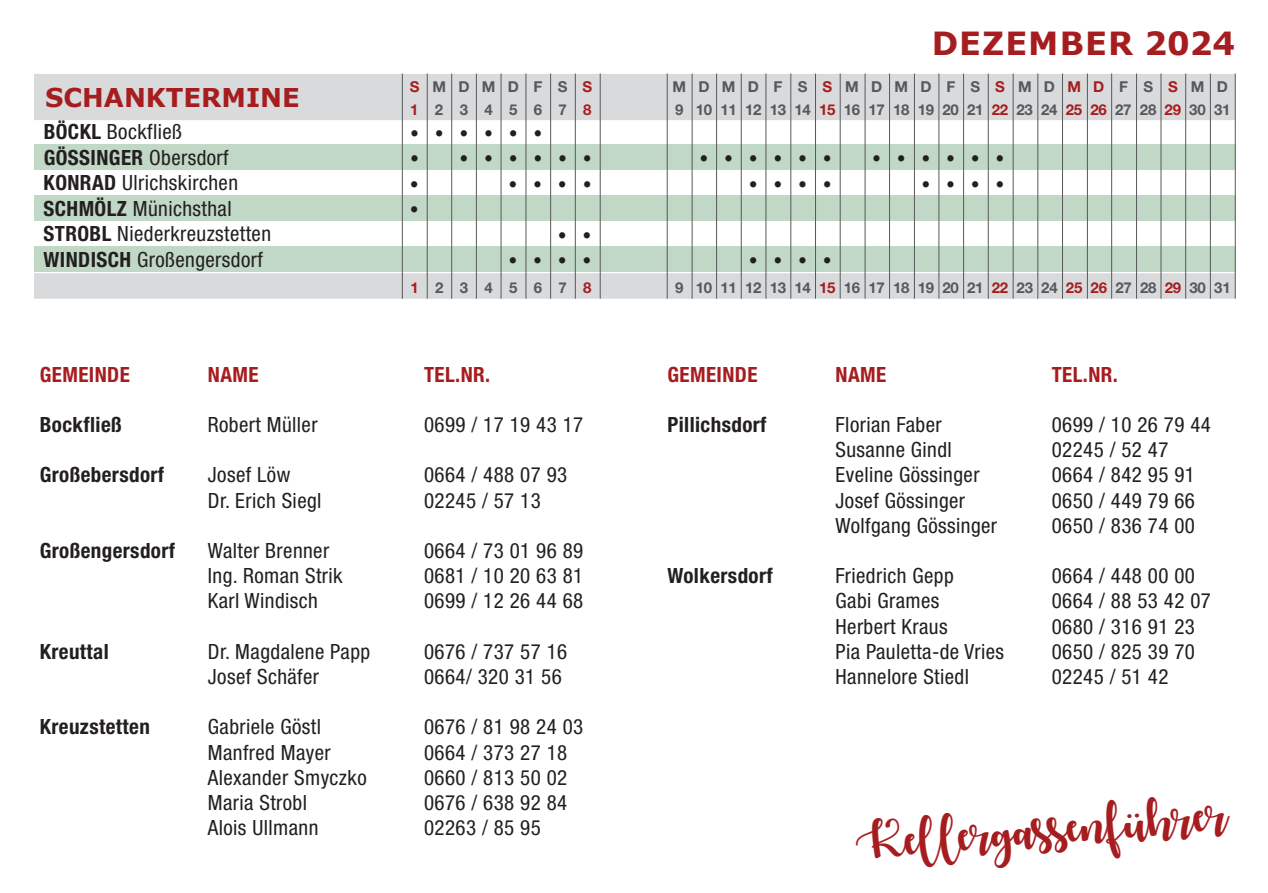
<style>
.page{position:relative;width:1268px;height:893px;background:#fff}
.page>*{position:absolute;margin:0;border:0;box-sizing:border-box;transform-origin:0 0}
.t1{font:41.7px "Autumnin November";color:#a61d20}
.t2{font:700 31.8px "Verdana";letter-spacing:.035em;color:#a61d20}
.t3{font:700 25.8px "Verdana";color:#a61d20}
.t4{font:condensed 21px "Helvetica Neue LT Std";letter-spacing:.02em;color:#231f20}
.t5{font:700 condensed 21px "Helvetica Neue LT Std";letter-spacing:.02em;color:#231f20}
.t6{font:21px "Wingdings";color:#231f20}
.t7{font:700 condensed 21px "Helvetica Neue LT Std";letter-spacing:.02em;color:#a61d20}
.t8{font:700 15px "Helvetica Neue LT Std";letter-spacing:-.02em;color:#57585a}
.t9{font:700 15px "Helvetica Neue LT Std";letter-spacing:.82em;color:#57585a}
.t10{font:700 15px "Helvetica Neue LT Std";letter-spacing:1.09em;color:#57585a}
.s1{color:#a61d20}
.s2{font-weight:700}
.s3{font-weight:400}
</style>
<div class="page">
<svg style="left:34px;top:74px;width:1200px;height:225px"></svg>
<hr style="left:402px;top:74px;width:1px;height:225px;background:#57585a">
<hr style="left:666px;top:74px;width:1px;height:225px;background:#57585a">
<hr style="left:888px;top:74px;width:1px;height:225px;background:#57585a">
<hr style="left:1110px;top:74px;width:1px;height:225px;background:#57585a">
<hr style="left:426px;top:74px;width:1px;height:225px;background:#57585a">
<hr style="left:691px;top:74px;width:1px;height:225px;background:#57585a">
<hr style="left:913px;top:74px;width:1px;height:225px;background:#57585a">
<hr style="left:1135px;top:74px;width:1px;height:225px;background:#57585a">
<hr style="left:451px;top:74px;width:1px;height:225px;background:#57585a">
<hr style="left:716px;top:74px;width:1px;height:225px;background:#57585a">
<hr style="left:938px;top:74px;width:1px;height:225px;background:#57585a">
<hr style="left:1160px;top:74px;width:1px;height:225px;background:#57585a">
<hr style="left:525px;top:74px;width:1px;height:225px;background:#57585a">
<hr style="left:790px;top:74px;width:1px;height:225px;background:#57585a">
<hr style="left:1012px;top:74px;width:1px;height:225px;background:#57585a">
<hr style="left:1234px;top:74px;width:1px;height:225px;background:#57585a">
<hr style="left:476px;top:74px;width:1px;height:225px;background:#57585a">
<hr style="left:740px;top:74px;width:1px;height:225px;background:#57585a">
<hr style="left:962px;top:74px;width:1px;height:225px;background:#57585a">
<hr style="left:1184px;top:74px;width:1px;height:225px;background:#57585a">
<hr style="left:550px;top:74px;width:1px;height:225px;background:#57585a">
<hr style="left:814px;top:74px;width:1px;height:225px;background:#57585a">
<hr style="left:1037px;top:74px;width:1px;height:225px;background:#57585a">
<hr style="left:500px;top:74px;width:1px;height:225px;background:#57585a">
<hr style="left:765px;top:74px;width:1px;height:225px;background:#57585a">
<hr style="left:987px;top:74px;width:1px;height:225px;background:#57585a">
<hr style="left:1209px;top:74px;width:1px;height:225px;background:#57585a">
<hr style="left:574px;top:74px;width:1px;height:225px;background:#57585a">
<hr style="left:839px;top:74px;width:1px;height:225px;background:#57585a">
<hr style="left:1061px;top:74px;width:1px;height:225px;background:#57585a">
<hr style="left:599px;top:74px;width:1px;height:225px;background:#57585a">
<hr style="left:864px;top:74px;width:1px;height:225px;background:#57585a">
<hr style="left:1086px;top:74px;width:1px;height:225px;background:#57585a">
<svg style="left:559px;top:232px;width:31px;height:6px"></svg>
<p class="t3" style="left:45px;top:79px;width:256px">SCHANKTERMINE</p>
<h2 class="t2" style="left:931px;top:20px;width:305px">DEZEMBER 2024</h2>
<p class="t8" style="left:409px;top:77px;width:184px"><span class="s1">S</span>MDMD F S <span class="s1">S</span></p>
<p class="t9" style="left:672px;top:77px;width:557px">MDMD F S <span class="s1">S</span>MDMD F S <span class="s1">S</span>MD<span class="s1">MD</span> F S <span class="s1">S</span>MD</p>
<p class="t10" style="left:410px;top:100px;width:182px"><span class="s1">1</span>234567<span class="s1">8</span></p>
<p class="t8" style="left:675px;top:100px;width:557px">9 10 11 12 13 14 <span class="s1">15</span> 16 17 18 19 20 21 <span class="s1">22</span> 23 24 <span class="s1">25 26</span> 27 28 <span class="s1">29</span> 30 31</p>
<p class="t4" style="left:44px;top:120px;width:140px"><span class="s2">BÖCKL</span> Bockfließ</p>
<p class="t6" style="left:409px;top:122px;width:134px">••••••</p>
<p class="t5" style="left:44px;top:145px;width:186px">GÖSSINGER <span class="s3">Obersdorf</span></p>
<p class="t6" style="left:409px;top:147px;width:184px">• ••••••</p>
<p class="t6" style="left:699px;top:147px;width:134px">••••••</p>
<p class="t6" style="left:871px;top:147px;width:134px">••••••</p>
<p class="t4" style="left:44px;top:171px;width:196px"><span class="s2">KONRAD</span> Ulrichskirchen</p>
<p class="t6" style="left:409px;top:173px;width:11px">•</p>
<p class="t6" style="left:508px;top:173px;width:85px">••••</p>
<p class="t6" style="left:748px;top:173px;width:85px">••••</p>
<p class="t6" style="left:920px;top:173px;width:85px">••••</p>
<p class="t4" style="left:44px;top:196px;width:189px"><span class="s2">SCHMÖLZ</span> Münichsthal</p>
<p class="t6" style="left:409px;top:198px;width:11px">•</p>
<p class="t4" style="left:44px;top:222px;width:229px"><span class="s2">STROBL</span> Niederkreuzstetten</p>
<p class="t4" style="left:44px;top:247px;width:221px"><span class="s2">WINDISCH</span> Großengersdorf</p>
<p class="t6" style="left:508px;top:249px;width:85px">••••</p>
<p class="t6" style="left:748px;top:249px;width:85px">••••</p>
<p class="t10" style="left:410px;top:279px;width:182px"><span class="s1">1</span>234567<span class="s1">8</span></p>
<p class="t8" style="left:675px;top:279px;width:557px">9 10 11 12 13 14 <span class="s1">15</span> 16 17 18 19 20 21 <span class="s1">22</span> 23 24 <span class="s1">25 26</span> 27 28 <span class="s1">29</span> 30 31</p>
<p class="t7" style="left:40px;top:361px;width:91px">GEMEINDE</p>
<p class="t7" style="left:208px;top:361px;width:52px">NAME</p>
<p class="t7" style="left:424px;top:361px;width:68px">TEL.NR.</p>
<p class="t5" style="left:40px;top:412px;width:83px">Bockfließ</p>
<p class="t4" style="left:208px;top:412px;width:111px">Robert Müller</p>
<p class="t4" style="left:424px;top:412px;width:161px">0699 / 17 19 43 17</p>
<p class="t5" style="left:40px;top:462px;width:126px">Großebersdorf</p>
<p class="t4" style="left:208px;top:463px;width:84px">Josef Löw</p>
<p class="t4" style="left:424px;top:463px;width:145px">0664 / 488 07 93</p>
<p class="t4" style="left:208px;top:488px;width:115px">Dr. Erich Siegl</p>
<p class="t4" style="left:424px;top:488px;width:118px">02245 / 57 13</p>
<p class="t5" style="left:40px;top:538px;width:137px">Großengersdorf</p>
<p class="t4" style="left:208px;top:538px;width:123px">Walter Brenner</p>
<p class="t4" style="left:424px;top:538px;width:161px">0664 / 73 01 96 89</p>
<p class="t4" style="left:208px;top:563px;width:136px">Ing. Roman Strik</p>
<p class="t4" style="left:424px;top:563px;width:161px">0681 / 10 20 63 81</p>
<p class="t4" style="left:208px;top:589px;width:112px">Karl Windisch</p>
<p class="t4" style="left:424px;top:589px;width:161px">0699 / 12 26 44 68</p>
<p class="t5" style="left:40px;top:638px;width:71px">Kreuttal</p>
<p class="t4" style="left:208px;top:639px;width:164px">Dr. Magdalene Papp</p>
<p class="t4" style="left:424px;top:639px;width:145px">0676 / 737 57 16</p>
<p class="t4" style="left:208px;top:664px;width:113px">Josef Schäfer</p>
<p class="t4" style="left:424px;top:664px;width:139px">0664/ 320 31 56</p>
<p class="t5" style="left:40px;top:714px;width:111px">Kreuzstetten</p>
<p class="t4" style="left:208px;top:715px;width:115px">Gabriele Göstl</p>
<p class="t4" style="left:424px;top:715px;width:161px">0676 / 81 98 24 03</p>
<p class="t4" style="left:208px;top:740px;width:124px">Manfred Mayer</p>
<p class="t4" style="left:424px;top:740px;width:145px">0664 / 373 27 18</p>
<p class="t4" style="left:208px;top:765px;width:160px">Alexander Smyczko</p>
<p class="t4" style="left:424px;top:765px;width:145px">0660 / 813 50 02</p>
<p class="t4" style="left:208px;top:790px;width:101px">Maria Strobl</p>
<p class="t4" style="left:424px;top:790px;width:145px">0676 / 638 92 84</p>
<p class="t4" style="left:208px;top:815px;width:112px">Alois Ullmann</p>
<p class="t4" style="left:424px;top:815px;width:118px">02263 / 85 95</p>
<p class="t7" style="left:667px;top:361px;width:91px">GEMEINDE</p>
<p class="t7" style="left:835px;top:361px;width:52px">NAME</p>
<p class="t7" style="left:1051px;top:361px;width:68px">TEL.NR.</p>
<p class="t5" style="left:667px;top:412px;width:101px">Pillichsdorf</p>
<p class="t4" style="left:835px;top:412px;width:108px">Florian Faber</p>
<p class="t4" style="left:1051px;top:412px;width:161px">0699 / 10 26 79 44</p>
<p class="t4" style="left:835px;top:437px;width:118px">Susanne Gindl</p>
<p class="t4" style="left:1051px;top:437px;width:118px">02245 / 52 47</p>
<p class="t4" style="left:835px;top:463px;width:145px">Eveline Gössinger</p>
<p class="t4" style="left:1051px;top:463px;width:145px">0664 / 842 95 91</p>
<p class="t4" style="left:835px;top:488px;width:131px">Josef Gössinger</p>
<p class="t4" style="left:1051px;top:488px;width:145px">0650 / 449 79 66</p>
<p class="t4" style="left:835px;top:513px;width:163px">Wolfgang Gössinger</p>
<p class="t4" style="left:1051px;top:513px;width:145px">0650 / 836 74 00</p>
<p class="t5" style="left:667px;top:563px;width:107px">Wolkersdorf</p>
<p class="t4" style="left:835px;top:563px;width:120px">Friedrich Gepp</p>
<p class="t4" style="left:1051px;top:563px;width:145px">0664 / 448 00 00</p>
<p class="t4" style="left:835px;top:589px;width:105px">Gabi Grames</p>
<p class="t4" style="left:1051px;top:589px;width:161px">0664 / 88 53 42 07</p>
<p class="t4" style="left:835px;top:614px;width:113px">Herbert Kraus</p>
<p class="t4" style="left:1051px;top:614px;width:145px">0680 / 316 91 23</p>
<p class="t4" style="left:835px;top:639px;width:170px">Pia Pauletta-de Vries</p>
<p class="t4" style="left:1051px;top:639px;width:145px">0650 / 825 39 70</p>
<p class="t4" style="left:835px;top:664px;width:135px">Hannelore Stiedl</p>
<p class="t4" style="left:1051px;top:664px;width:118px">02245 / 51 42</p>
<h1 class="t1" style="left:853px;top:822px;width:374px;rotate:-5deg">Kellergassenführer</h1>
</div>
